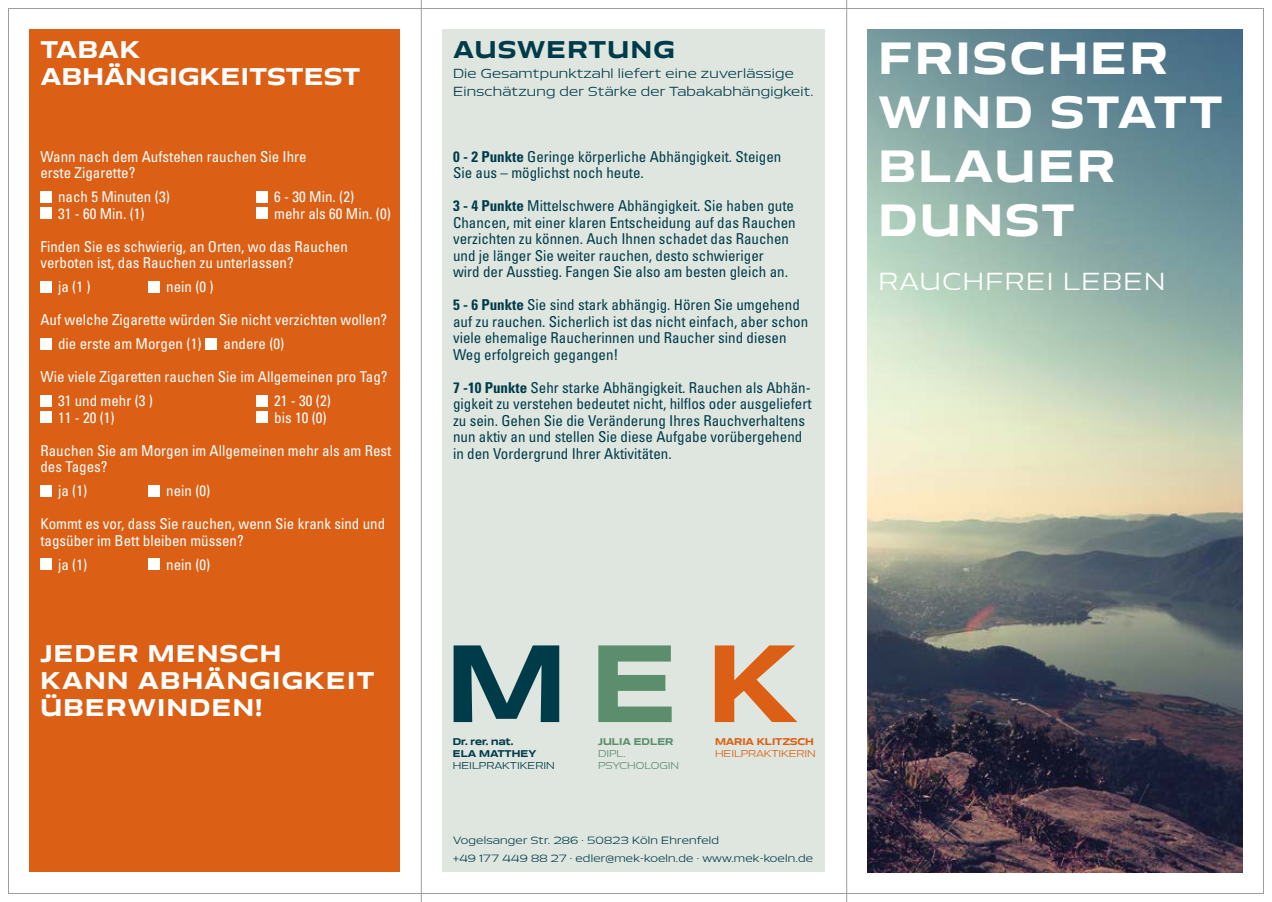
<style>
.page{position:relative;width:1272px;height:902px;background:#fff}
.page>*{position:absolute;margin:0;border:0;box-sizing:border-box;transform-origin:0 0}
.t1{font:700 100.8px "Aero";color:#003b4a}
.t2{font:700 42px/54px "Aero";letter-spacing:.06em;color:#fff}
.t3{font:700 22.5px/27px "Aero";letter-spacing:.06em;color:#fff}
.t4{font:700 22.5px/27px "Aero";letter-spacing:.02em;color:#fff}
.t5{font:22.5px "Aero";letter-spacing:.06em;color:#fff}
.t6{font:700 22.5px "Aero";letter-spacing:.06em;color:#003b4a}
.t7{font:condensed 15px/16.5px "Univers";color:#003b4a}
.t8{font:condensed 15px/16.5px "Univers";color:#fff}
.t9{font:12px/18px "Aero";letter-spacing:.02em;color:#003b4a}
.t10{font:9.6px/18px "Aero";letter-spacing:.02em;color:#003b4a}
.t11{font:700 9.15px/12px "Aero";color:#003b4a}
.t12{font:9.15px/12px "Aero";color:#5c8e6e}
.t13{font:9.15px "Aero";color:#003b4a}
.t14{font:9.15px "Aero";letter-spacing:-.01em;color:#db6015}
.t15{font:700 9.15px "Aero";letter-spacing:-.01em;color:#db6015}
.t16{font:700 9.15px "Aero";color:#5c8e6e}
.s1{font-weight:700}
.s2{color:#5c8e6e}
.s3{color:#db6015}
</style>
<div class="page">
<img style="left:867px;top:30px;width:375px;height:842px">
<div style="left:30px;top:30px;width:370px;height:842px;background:#db6015"></div>
<div style="left:442px;top:30px;width:383px;height:842px;background:#dfe6df"></div>
<hr style="left:846px;top:0;width:1px;height:901px;background:#9d9d9c">
<hr style="left:421px;top:0;width:1px;height:901px;background:#9d9d9c">
<div style="left:40px;top:191px;width:11px;height:11px;background:#fff"></div>
<div style="left:256px;top:191px;width:11px;height:11px;background:#fff"></div>
<div style="left:40px;top:208px;width:11px;height:11px;background:#fff"></div>
<div style="left:256px;top:208px;width:11px;height:11px;background:#fff"></div>
<div style="left:40px;top:281px;width:11px;height:11px;background:#fff"></div>
<div style="left:148px;top:281px;width:11px;height:11px;background:#fff"></div>
<div style="left:40px;top:338px;width:11px;height:11px;background:#fff"></div>
<div style="left:206px;top:338px;width:11px;height:11px;background:#fff"></div>
<div style="left:40px;top:395px;width:11px;height:11px;background:#fff"></div>
<div style="left:256px;top:395px;width:11px;height:11px;background:#fff"></div>
<div style="left:40px;top:412px;width:11px;height:11px;background:#fff"></div>
<div style="left:256px;top:412px;width:11px;height:11px;background:#fff"></div>
<div style="left:40px;top:485px;width:11px;height:11px;background:#fff"></div>
<div style="left:148px;top:485px;width:11px;height:11px;background:#fff"></div>
<div style="left:40px;top:559px;width:11px;height:11px;background:#fff"></div>
<div style="left:148px;top:559px;width:11px;height:11px;background:#fff"></div>
<h3 class="t4" style="left:40px;top:36px;width:321px">TABAK<br>ABHÄNGIGKEITSTEST</h3>
<h3 class="t6" style="left:453px;top:36px;width:223px">AUSWERTUNG</h3>
<p class="t9" style="left:453px;top:65px;width:362px">Die Gesamtpunktzahl liefert eine zuverlässige<br>Einschätzung der Stärke der Tabakabhängigkeit.</p>
<p class="t8" style="left:40px;top:148px;width:268px">Wann nach dem Aufstehen rauchen Sie Ihre erste Zigarette?</p>
<p class="t8" style="left:58px;top:188px;width:113px">nach 5 Minuten (3)</p>
<p class="t8" style="left:274px;top:188px;width:81px">6 - 30 Min. (2)</p>
<p class="t8" style="left:58px;top:205px;width:88px">31 - 60 Min. (1)</p>
<p class="t8" style="left:274px;top:205px;width:118px">mehr als 60 Min. (0)</p>
<p class="t8" style="left:40px;top:238px;width:309px">Finden Sie es schwierig, an Orten, wo das Rauchen verboten ist, das Rauchen zu unterlassen?</p>
<p class="t8" style="left:58px;top:278px;width:34px">ja (1 )</p>
<p class="t8" style="left:166px;top:278px;width:49px">nein (0 )</p>
<p class="t8" style="left:58px;top:307px;width:330px;line-height:24px;text-indent:-18px">Auf welche Zigarette würden Sie nicht verzichten wollen? die erste am Morgen (1)</p>
<p class="t8" style="left:223px;top:335px;width:62px">andere (0)</p>
<p class="t8" style="left:58px;top:364px;width:331px;line-height:24px;text-indent:-18px">Wie viele Zigaretten rauchen Sie im Allgemeinen pro Tag?<br>31 und mehr (3 )</p>
<p class="t8" style="left:274px;top:392px;width:58px">21 - 30 (2)</p>
<p class="t8" style="left:58px;top:409px;width:58px">11 - 20 (1)</p>
<p class="t8" style="left:274px;top:409px;width:54px">bis 10 (0)</p>
<p class="t8" style="left:40px;top:442px;width:352px">Rauchen Sie am Morgen im Allgemeinen mehr als am Rest des Tages?</p>
<p class="t8" style="left:58px;top:482px;width:31px">ja (1)</p>
<p class="t8" style="left:166px;top:482px;width:46px">nein (0)</p>
<p class="t8" style="left:40px;top:515px;width:346px">Kommt es vor, dass Sie rauchen, wenn Sie krank sind und tagsüber im Bett bleiben müssen?</p>
<p class="t8" style="left:58px;top:556px;width:31px">ja (1)</p>
<p class="t8" style="left:166px;top:556px;width:46px">nein (0)</p>
<h3 class="t3" style="left:40px;top:640px;width:336px">JEDER MENSCH<br>KANN ABHÄNGIGKEIT<br>ÜBERWINDEN!</h3>
<p class="t7" style="left:453px;top:148px;width:330px"><span class="s1">0 - 2 Punkte</span> Geringe körperliche Abhängigkeit. Steigen<br>Sie aus – möglichst noch heute.</p>
<p class="t7" style="left:453px;top:197px;width:344px"><span class="s1">3 - 4 Punkte</span> Mittelschwere Abhängigkeit. Sie haben gute Chancen, mit einer klaren Entscheidung auf das Rauchen verzichten zu können. Auch Ihnen schadet das Rauchen und je länger Sie weiter rauchen, desto schwieriger<br>wird der Ausstieg. Fangen Sie also am besten gleich an.</p>
<p class="t7" style="left:453px;top:296px;width:356px"><span class="s1">5 - 6 Punkte</span> Sie sind stark abhängig. Hören Sie umgehend auf zu rauchen. Sicherlich ist das nicht einfach, aber schon viele ehemalige Raucherinnen und Raucher sind diesen Weg erfolgreich gegangen!</p>
<p class="t7" style="left:453px;top:379px;width:360px"><span class="s1">7 -10 Punkte</span> Sehr starke Abhängigkeit. Rauchen als Abhän&shy;gigkeit zu verstehen bedeutet nicht, hilflos oder ausgeliefert zu sein. Gehen Sie die Veränderung Ihres Rauchverhaltens nun aktiv an und stellen Sie diese Aufgabe vorübergehend in den Vordergrund Ihrer Aktivitäten.</p>
<h1 class="t1" style="left:446px;top:622px;width:354px">M<span class="s2">E</span><span class="s3">K</span></h1>
<p class="t14" style="left:715px;top:747px;width:102px">HEILPRAKTIKERIN</p>
<p class="t15" style="left:715px;top:735px;width:100px">MARIA KLITZSCH</p>
<p class="t11" style="left:453px;top:735px;width:85px">Dr. rer. nat.<br>ELA MATTHEY</p>
<p class="t13" style="left:453px;top:759px;width:103px">HEILPRAKTIKERIN</p>
<p class="t16" style="left:598px;top:735px;width:77px">JULIA EDLER</p>
<p class="t12" style="left:598px;top:747px;width:82px">DIPL.<br>PSYCHOLOGIN</p>
<p class="t10" style="left:453px;top:830px;width:361px">Vogelsanger Str. 286 · 50823 Köln Ehrenfeld<br>+49 177 449 88 27 · edler@mek-koeln.de · www.mek-koeln.de</p>
<h2 class="t2" style="left:878px;top:31px;width:345px">FRISCHER<br>WIND STATT<br>BLAUER<br>DUNST</h2>
<h3 class="t5" style="left:878px;top:268px;width:288px">RAUCHFREI LEBEN</h3>
</div>
